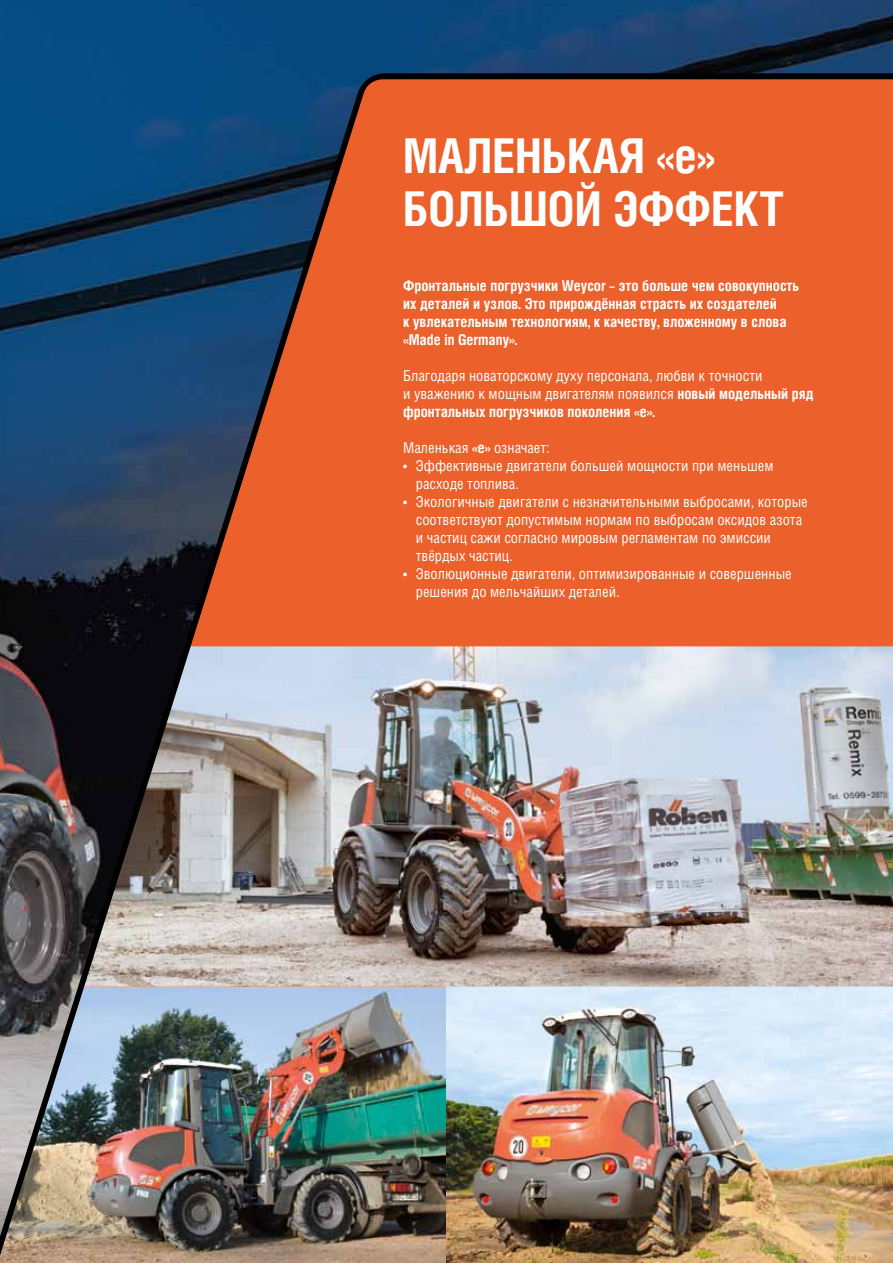
<style>
.page{position:relative;width:893px;height:1263px;background:#fff}
.page>*{position:absolute;margin:0;border:0;box-sizing:border-box;transform-origin:0 0}
.t1{font:700 48px/52.5px "Helios Cond C";color:#fff}
.t2{font:15px/18px "Helios Cond C";color:#fff}
.t3{font:700 15px/18px "Helios Cond C";color:#fff}
.s1{font-weight:700}
</style>
<div class="page">
<img style="left:0;top:0;width:893px;height:69px">
<img style="left:0;top:69px;width:893px;height:1194px">
<h1 class="t1" style="left:403px;top:129px;width:382px">МАЛЕНЬКая «е»<br>БОЛЬШОЙ ЭФФЕКТ</h1>
<p class="t3" style="left:403px;top:276px;width:398px">Фронтальные погрузчики Weycor – это больше чем совокупность их деталей и узлов. Это прирождённая страсть их создателей<br>к увлекательным технологиям, к качеству, вложенному в слова «Made in Germany».</p>
<p class="t2" style="left:403px;top:366px;width:412px">Благодаря новаторскому духу персонала, любви к точности<br>и уважению к мощным двигателям появился <span class="s1">новый модельный ряд фронтальных погрузчиков поколения «е».</span></p>
<p class="t2" style="left:403px;top:438px;width:148px">Маленькая <span class="s1">«е»</span> означает:</p>
<p class="t2" style="left:416px;top:456px;width:359px;text-indent:-13px">• Эффективные двигатели большей мощности при меньшем расходе топлива.</p>
<p class="t2" style="left:416px;top:492px;width:393px;text-indent:-13px">• Экологичные двигатели с незначительными выбросами, которые соответствуют допустимым нормам по выбросам оксидов азота и частиц сажи согласно мировым регламентам по эмиссии твёрдых частиц.</p>
<p class="t2" style="left:416px;top:564px;width:377px;text-indent:-13px">• Эволюционные двигатели, оптимизированные и совершенные решения до мельчайших деталей.</p>
</div>
